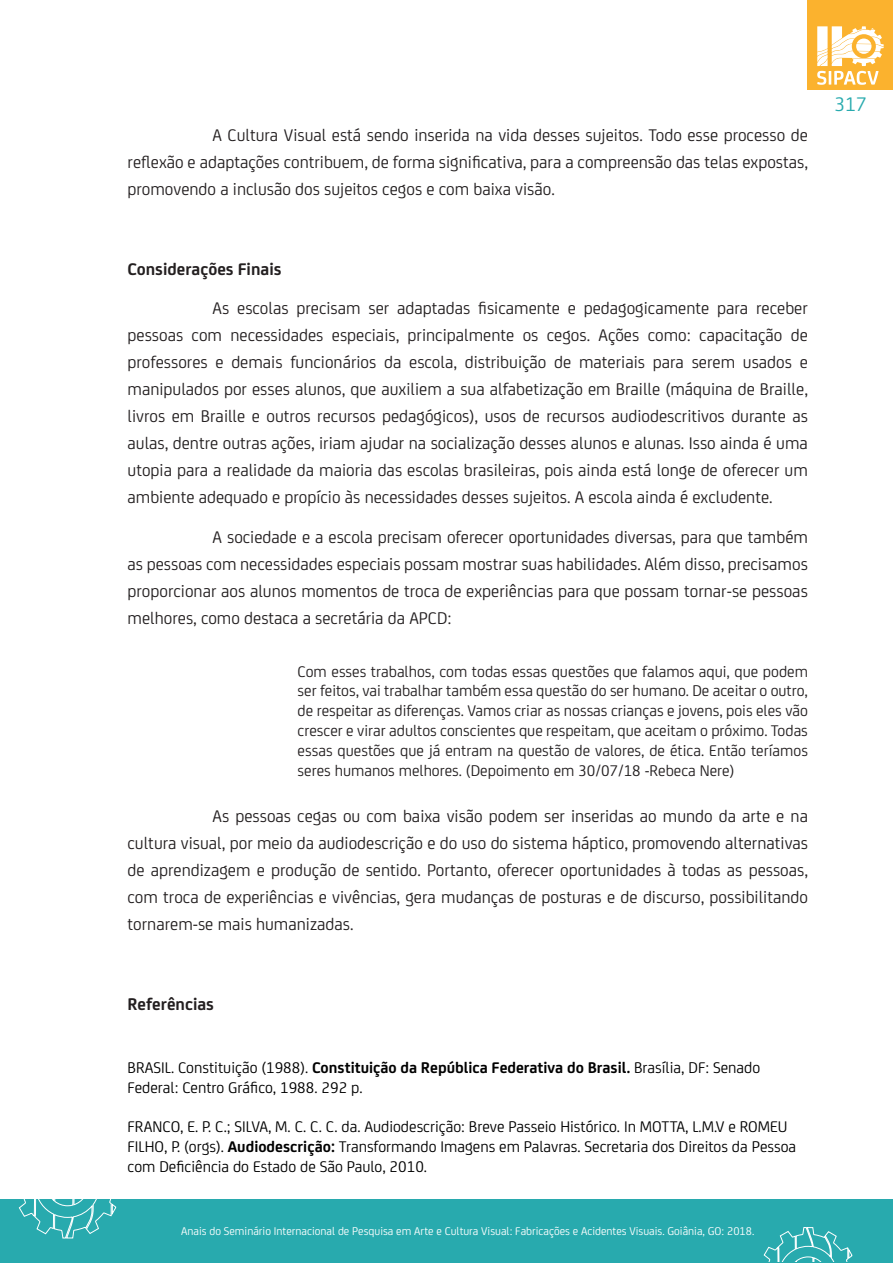
<style>
.page{position:relative;width:893px;height:1263px;background:#fff}
.page>*{position:absolute;margin:0;border:0;box-sizing:border-box;transform-origin:0 0}
.t1{font:21px "FS Joey";color:#28aaae}
.texto_corrido{font:18px/27px "FS Joey";color:#231f20;text-align:justify}
.texto_corrido-2{font:700 18px "FS Joey";color:#231f20}
.citações{font:16.5px/19.8px "FS Joey";color:#231f20;text-align:justify}
.bibliografia{font:16.5px/19.8px "FS Joey";color:#000}
.t2{font:12px "FS Joey";color:#fff}
.s1{font-weight:700}
</style>
<div class="page">
<div style="left:808px;top:0;width:85px;height:89px;background:#fbb22e"></div>
<svg style="left:817px;top:26px;width:67px;height:59px"></svg>
<div style="left:0;top:1199px;width:893px;height:64px;background:#28aaae"></div>
<svg style="left:18px;top:1199px;width:99px;height:40px"></svg>
<svg style="left:763px;top:1227px;width:90px;height:35px"></svg>
<p class="texto_corrido" style="left:128px;top:121px;width:682px;text-indent:85px">A Cultura Visual está sendo inserida na vida desses sujeitos. Todo esse processo de reflexão e adaptações contribuem, de forma significativa, para a compreensão das telas expostas, promovendo a inclusão dos sujeitos cegos e com baixa visão.</p>
<p class="texto_corrido-2" style="left:128px;top:255px;width:155px">Considerações Finais</p>
<p class="texto_corrido" style="left:128px;top:294px;width:682px;text-indent:85px">As escolas precisam ser adaptadas fisicamente e pedagogicamente para receber pessoas com necessidades especiais, principalmente os cegos. Ações como: capacitação de professores e demais funcionários da escola, distribuição de materiais para serem usados e manipulados por esses alunos, que auxiliem a sua alfabetização em Braille (máquina de Braille, livros em Braille e outros recursos pedagógicos), usos de recursos audiodescritivos durante as aulas, dentre outras ações, iriam ajudar na socialização desses alunos e alunas. Isso ainda é uma utopia para a realidade da maioria das escolas brasileiras, pois ainda está longe de oferecer um ambiente adequado e propício às necessidades desses sujeitos. A escola ainda é excludente.</p>
<p class="texto_corrido" style="left:128px;top:523px;width:682px;text-indent:85px">A sociedade e a escola precisam oferecer oportunidades diversas, para que também as pessoas com necessidades especiais possam mostrar suas habilidades. Além disso, precisamos proporcionar aos alunos momentos de troca de experiências para que possam tornar-se pessoas melhores, como destaca a secretária da APCD:</p>
<p class="citações" style="left:298px;top:660px;width:512px">Com esses trabalhos, com todas essas questões que falamos aqui, que podem ser feitos, vai trabalhar também essa questão do ser humano. De aceitar o outro, de respeitar as diferenças. Vamos criar as nossas crianças e jovens, pois eles vão crescer e virar adultos conscientes que respeitam, que aceitam o próximo. Todas essas questões que já entram na questão de valores, de ética. Então teríamos seres humanos melhores. (Depoimento em 30/07/18 -Rebeca Nere)</p>
<p class="texto_corrido" style="left:128px;top:802px;width:682px;text-indent:85px">As pessoas cegas ou com baixa visão podem ser inseridas ao mundo da arte e na cultura visual, por meio da audiodescrição e do uso do sistema háptico, promovendo alternativas de aprendizagem e produção de sentido. Portanto, oferecer oportunidades à todas as pessoas, com troca de experiências e vivências, gera mudanças de posturas e de discurso, possibilitando tornarem-se mais humanizadas.</p>
<p class="texto_corrido-2" style="left:128px;top:990px;width:88px">Referências</p>
<p class="bibliografia" style="left:128px;top:1056px;width:634px">BRASIL. Constituição (1988). <span class="s1">Constituição da República Federativa do Brasil.</span> Brasília, DF: Senado<br>Federal: Centro Gráfico, 1988. 292 p.</p>
<p class="bibliografia" style="left:128px;top:1116px;width:661px">FRANCO, E. P. C.; SILVA, M. C. C. C. da. Audiodescrição: Breve Passeio Histórico. In MOTTA, L.M.V e ROMEU</p>
<p class="bibliografia" style="left:128px;top:1136px;width:670px">FILHO, P. (orgs). <span class="s1">Audiodescrição:</span> Transformando Imagens em Palavras. Secretaria dos Direitos da Pessoa com Deficiência do Estado de São Paulo, 2010.</p>
<p class="t2" style="left:181px;top:1223px;width:575px">Anais do Seminário Internacional de Pesquisa em Arte e Cultura Visual: Fabricações e Acidentes Visuais. Goiânia, GO: 2018.</p>
<p class="t1" style="left:834px;top:90px;width:34px">317</p>
</div>
